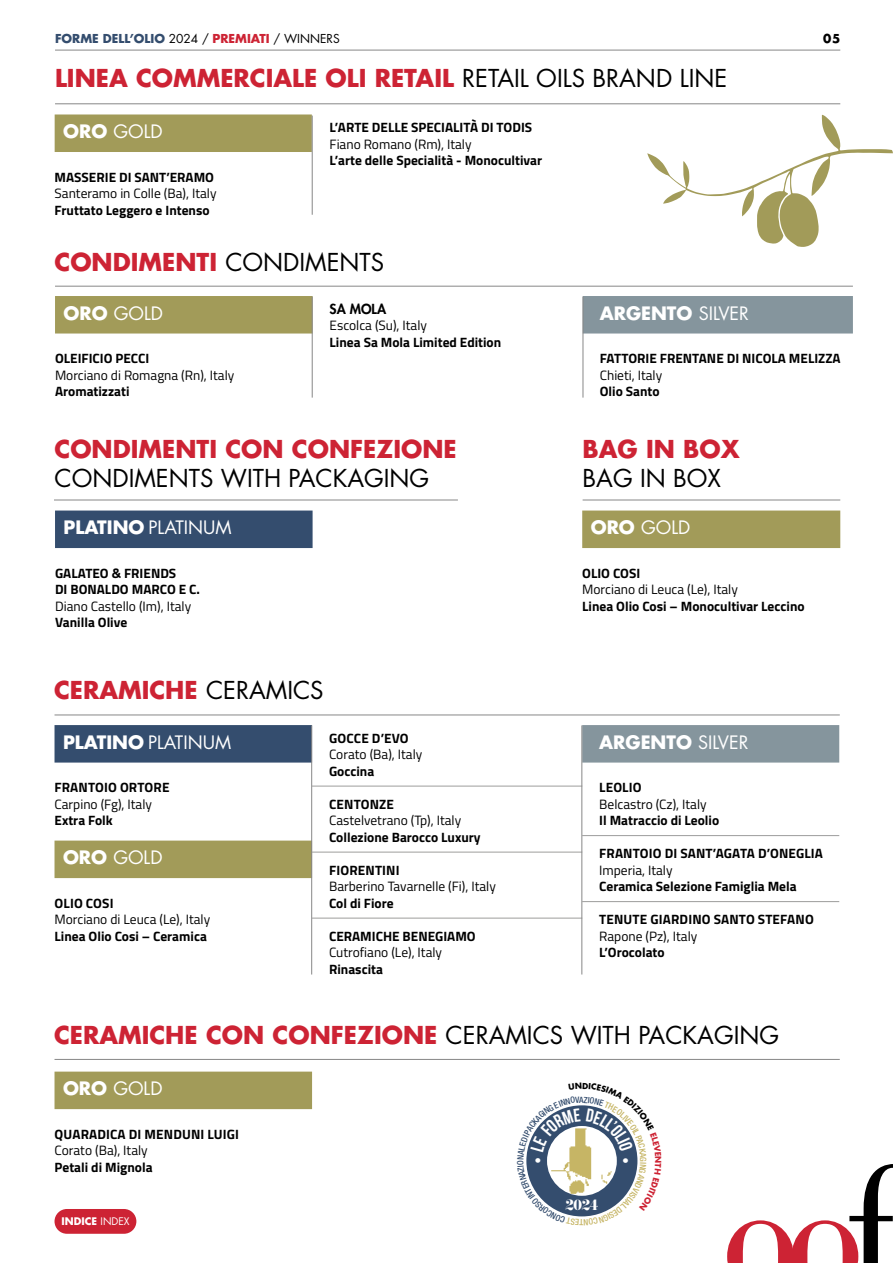
<style>
.page{position:relative;width:893px;height:1263px;background:#fff}
.page>*{position:absolute;margin:0;border:0;box-sizing:border-box;transform-origin:0 0}
.t1{font:700 24px "Futura Std";color:#cd2334}
.t2{font:24px "Futura Std";color:#000}
.t3{font:18px "Futura Std";color:#fff}
.t4{font:700 18px "Futura Std";color:#fff}
.t5{font:700 13.5px/16.5px "Titillium";color:#000}
.t6{font:13.5px "Titillium";color:#000}
.t7{font:800 13.5px "Futura Std";color:#000}
.t8{font:13.05px "Eloquent JF Pro";color:#fff}
.t9{font:700 12px "Futura Std";color:#344d6e}
.t10{font:700 12px "Futura Std";color:#000}
.t11{font:700 10.2px "Futura Std";color:#fff}
.s1{font-weight:400;color:#000}
.s2{color:#cd2334}
.s3{font-weight:700}
.s4{font-weight:400}
</style>
<div class="page">
<div style="left:55px;top:114px;width:257px;height:38px;background:#a29b59"></div>
<hr style="left:312px;top:116px;width:1px;height:99px;background:#878787">
<hr style="left:55px;top:103px;width:785px;height:1px;background:#878787">
<hr style="left:55px;top:50px;width:785px;height:1px;background:#878787">
<div style="left:55px;top:296px;width:258px;height:37px;background:#a29b59"></div>
<hr style="left:312px;top:297px;width:1px;height:101px;background:#878787">
<hr style="left:55px;top:286px;width:798px;height:1px;background:#878787">
<div style="left:55px;top:725px;width:257px;height:37px;background:#344d6e"></div>
<div style="left:55px;top:840px;width:257px;height:38px;background:#a29b59"></div>
<hr style="left:312px;top:786px;width:270px;height:1px;background:#9d9d9c">
<hr style="left:312px;top:852px;width:270px;height:1px;background:#9d9d9c">
<hr style="left:312px;top:918px;width:270px;height:1px;background:#9d9d9c">
<div style="left:582px;top:725px;width:257px;height:37px;background:#85959d"></div>
<hr style="left:582px;top:835px;width:257px;height:1px;background:#9d9d9c">
<hr style="left:582px;top:901px;width:257px;height:1px;background:#9d9d9c">
<hr style="left:311px;top:725px;width:1px;height:249px;background:#878787">
<hr style="left:581px;top:725px;width:1px;height:249px;background:#878787">
<hr style="left:55px;top:715px;width:785px;height:1px;background:#878787">
<div style="left:55px;top:510px;width:258px;height:38px;background:#344d6e"></div>
<hr style="left:54px;top:500px;width:404px;height:1px;background:#878787">
<div style="left:582px;top:510px;width:258px;height:38px;background:#a29b59"></div>
<div style="left:55px;top:1071px;width:257px;height:38px;background:#a29b59"></div>
<hr style="left:55px;top:1059px;width:785px;height:1px;background:#878787">
<svg style="left:727px;top:1164px;width:166px;height:99px"></svg>
<div style="left:55px;top:1209px;width:81px;height:25px;background:#cd2334;border-radius:12px"></div>
<hr style="left:583px;top:500px;width:257px;height:1px;background:#878787">
<div style="left:583px;top:296px;width:270px;height:37px;background:#85959d"></div>
<hr style="left:583px;top:297px;width:1px;height:101px;background:#878787">
<svg style="left:647px;top:115px;width:246px;height:132px"></svg>
<svg style="left:526px;top:1105px;width:112px;height:112px"></svg>
<p class="t9" style="left:55px;top:31px;width:286px">FORME DELL’OLIO <span class="s1">2024 /</span> <span class="s2">PREMIATI</span> <span class="s1">/ WINNERS</span></p>
<h1 class="t1" style="left:55px;top:62px;width:674px">LINEA COMMERCIALE OLI RETAIL <span class="s1">RETAIL OILS BRAND LINE</span></h1>
<h2 class="t3" style="left:63px;top:120px;width:101px"><span class="s3">ORO</span> GOLD</h2>
<p class="t5" style="left:55px;top:168px;width:161px">MASSERIE DI SANT’ERAMO</p>
<p class="t6" style="left:55px;top:183px;width:163px">Santeramo in Colle (Ba), Italy</p>
<p class="t5" style="left:55px;top:201px;width:156px">Fruttato Leggero e Intenso</p>
<p class="t5" style="left:330px;top:118px;width:204px">L’ARTE DELLE SPECIALITÀ DI TODIS</p>
<p class="t6" style="left:330px;top:134px;width:144px">Fiano Romano (Rm), Italy</p>
<p class="t5" style="left:330px;top:151px;width:214px">L’arte delle Specialità - Monocultivar</p>
<p class="t10" style="left:823px;top:31px;width:19px">05</p>
<h1 class="t1" style="left:55px;top:246px;width:331px">CONDIMENTI <span class="s1">CONDIMENTS</span></h1>
<h2 class="t3" style="left:64px;top:301px;width:101px"><span class="s3">ORO</span> GOLD</h2>
<p class="t5" style="left:55px;top:349px;width:96px">OLEIFICIO PECCI</p>
<p class="t6" style="left:55px;top:365px;width:181px">Morciano di Romagna (Rn), Italy</p>
<p class="t5" style="left:55px;top:382px;width:76px">Aromatizzati</p>
<p class="t7" style="left:330px;top:300px;width:58px">SA MOLA</p>
<p class="t6" style="left:330px;top:315px;width:99px">Escolca (Su), Italy</p>
<p class="t5" style="left:330px;top:333px;width:173px">Linea Sa Mola Limited Edition</p>
<h1 class="t1" style="left:55px;top:433px;width:404px">CONDIMENTI CON CONFEZIONE</h1>
<h1 class="t2" style="left:55px;top:463px;width:376px">CONDIMENTS WITH PACKAGING</h1>
<h2 class="t3" style="left:64px;top:516px;width:170px"><span class="s3">PLATINO</span> PLATINUM</h2>
<p class="t5" style="left:55px;top:564px;width:147px">GALATEO &amp; FRIENDS<br>DI BONALDO MARCO E C.</p>
<p class="t6" style="left:55px;top:596px;width:138px">Diano Castello (Im), Italy</p>
<p class="t5" style="left:55px;top:613px;width:74px">Vanilla Olive</p>
<h1 class="t1" style="left:54px;top:674px;width:271px">CERAMICHE <span class="s1">CERAMICS</span></h1>
<h2 class="t3" style="left:63px;top:730px;width:170px"><span class="s3">PLATINO</span> PLATINUM</h2>
<p class="t5" style="left:55px;top:778px;width:116px">FRANTOIO ORTORE</p>
<p class="t6" style="left:55px;top:794px;width:99px">Carpino (Fg), Italy</p>
<p class="t5" style="left:55px;top:811px;width:60px">Extra Folk</p>
<h2 class="t3" style="left:63px;top:846px;width:101px"><span class="s3">ORO</span> GOLD</h2>
<p class="t5" style="left:55px;top:894px;width:61px">OLIO COSI</p>
<p class="t6" style="left:55px;top:909px;width:157px">Morciano di Leuca (Le), Italy</p>
<p class="t5" style="left:55px;top:927px;width:154px">Linea Olio Cosi – Ceramica</p>
<p class="t5" style="left:329px;top:729px;width:81px">GOCCE D’EVO</p>
<p class="t6" style="left:329px;top:744px;width:95px">Corato (Ba), Italy</p>
<p class="t5" style="left:329px;top:762px;width:47px">Goccina</p>
<p class="t5" style="left:329px;top:795px;width:66px">CENTONZE</p>
<p class="t6" style="left:329px;top:810px;width:134px">Castelvetrano (Tp), Italy</p>
<p class="t5" style="left:329px;top:828px;width:153px">Collezione Barocco Luxury</p>
<p class="t5" style="left:329px;top:861px;width:72px">FIORENTINI</p>
<p class="t6" style="left:329px;top:876px;width:168px">Barberino Tavarnelle (Fi), Italy</p>
<p class="t5" style="left:329px;top:894px;width:66px">Col di Fiore</p>
<p class="t5" style="left:329px;top:927px;width:148px">CERAMICHE BENEGIAMO</p>
<p class="t6" style="left:329px;top:942px;width:115px">Cutrofiano (Le), Italy</p>
<p class="t5" style="left:329px;top:960px;width:55px">Rinascita</p>
<h2 class="t4" style="left:600px;top:301px;width:151px">ARGENTO <span class="s4">SILVER</span></h2>
<p class="t5" style="left:600px;top:349px;width:242px">FATTORIE FRENTANE DI NICOLA MELIZZA</p>
<p class="t6" style="left:600px;top:365px;width:64px">Chieti, Italy</p>
<p class="t5" style="left:600px;top:382px;width:61px">Olio Santo</p>
<h1 class="t1" style="left:583px;top:433px;width:159px">BAG IN BOX</h1>
<h1 class="t2" style="left:583px;top:463px;width:140px">BAG IN BOX</h1>
<h2 class="t3" style="left:591px;top:516px;width:101px"><span class="s3">ORO</span> GOLD</h2>
<p class="t5" style="left:582px;top:564px;width:60px">OLIO COSI</p>
<p class="t6" style="left:582px;top:579px;width:157px">Morciano di Leuca (Le), Italy</p>
<p class="t5" style="left:582px;top:597px;width:224px">Linea Olio Cosi – Monocultivar Leccino</p>
<h2 class="t4" style="left:599px;top:730px;width:151px">ARGENTO <span class="s4">SILVER</span></h2>
<p class="t5" style="left:599px;top:778px;width:44px">LEOLIO</p>
<p class="t6" style="left:599px;top:794px;width:109px">Belcastro (Cz), Italy</p>
<p class="t5" style="left:599px;top:811px;width:122px">Il Matraccio di Leolio</p>
<p class="t5" style="left:599px;top:844px;width:225px">FRANTOIO DI SANT’AGATA D’ONEGLIA</p>
<p class="t6" style="left:599px;top:860px;width:75px">Imperia, Italy</p>
<p class="t5" style="left:599px;top:877px;width:199px">Ceramica Selezione Famiglia Mela</p>
<p class="t5" style="left:599px;top:910px;width:216px">TENUTE GIARDINO SANTO STEFANO</p>
<p class="t6" style="left:599px;top:926px;width:100px">Rapone (Pz), Italy</p>
<p class="t5" style="left:599px;top:943px;width:67px">L’Orocolato</p>
<h1 class="t1" style="left:54px;top:1019px;width:727px">CERAMICHE CON CONFEZIONE <span class="s1">CERAMICS WITH PACKAGING</span></h1>
<h2 class="t3" style="left:63px;top:1077px;width:101px"><span class="s3">ORO</span> GOLD</h2>
<p class="t5" style="left:55px;top:1125px;width:186px">QUARADICA DI MENDUNI LUIGI</p>
<p class="t6" style="left:55px;top:1140px;width:95px">Corato (Ba), Italy</p>
<p class="t5" style="left:55px;top:1158px;width:100px">Petali di Mignola</p>
<p class="t8" style="left:566px;top:1197px;width:34px">2024</p>
<p class="t11" style="left:62px;top:1215px;width:70px">INDICE <span class="s4">INDEX</span></p>
</div>
